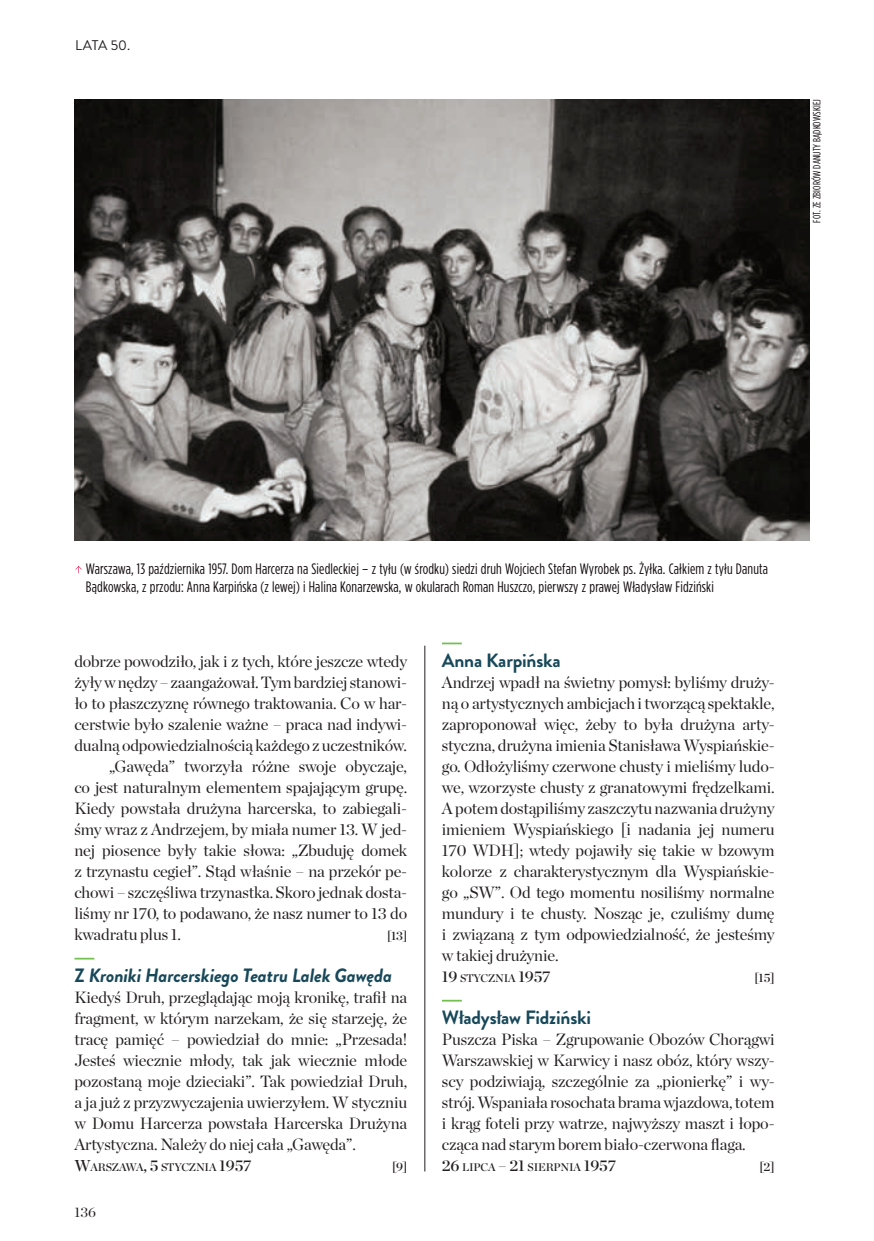
<style>
.page{position:relative;width:874px;height:1241px;background:#fff}
.page>*{position:absolute;margin:0;border:0;box-sizing:border-box;transform-origin:0 0}
.DATA-MIEJSCE_NAD{font:italic 700 19.25px "Brandon Grotesque";letter-spacing:-.01em;color:#174859}
.DATA-MIEJSCE_NAD-2{font:700 19.25px "Brandon Grotesque";letter-spacing:-.01em;color:#174859}
.txt_szeryf{font:16.28px/21px "Chronicle Display";letter-spacing:-.01em;color:#231f20;text-align:justify}
.txt_szeryf_wcięcie{font:16.28px/21px "Chronicle Display";letter-spacing:-.01em;color:#231f20;text-align:justify}
.fotopodpis{font:15.05px/18px "Gotham Condensed";letter-spacing:.01em;color:#110a0c}
.t1{font:14px "Brandon Grotesque";letter-spacing:-.01em;color:#231f20}
.t2{font:14px "Chronicle Display";color:#231f20}
.data_pod{font:12.25px "Chronicle Display Semi";color:#231f20}
.txt_szeryf_wcięcie-2{font:12.25px "Chronicle Display Semi";color:#231f20}
.data_pod-2{font:11.03px "Chronicle Display Semi";letter-spacing:-.015em;color:#231f20}
.fotocredit{font:10.5px "Gotham Condensed";letter-spacing:.01em;color:#110a0c}
.s1{font-style:normal}
.s2{font-size:15.75px}
</style>
<div class="page">
<hr style="left:74px;top:957px;width:20px;height:2px;background:#72c050">
<hr style="left:441px;top:642px;width:20px;height:2px;background:#72c050">
<hr style="left:441px;top:999px;width:20px;height:2px;background:#72c050">
<img style="left:74px;top:99px;width:735px;height:441px">
<svg style="left:75px;top:566px;width:7px;height:7px"></svg>
<hr style="left:424px;top:645px;width:1px;height:526px;background:#231f20">
<p class="t1" style="left:75px;top:35px;width:57px">LATA 50.</p>
<p class="fotocredit" style="left:810px;top:222px;width:125px;rotate:-90deg">FOT. ZE ZBIORÓW DANUTY BĄDKOWSKIEJ</p>
<p class="fotopodpis" style="left:86px;top:559px;width:683px">Warszawa, 13 października 1957. Dom Harcerza na Siedleckiej – z tyłu (w środku) siedzi druh Wojciech Stefan Wyrobek ps. Żyłka. Całkiem z tyłu Danuta<br>Bądkowska, z przodu: Anna Karpińska (z lewej) i Halina Konarzewska, w okularach Roman Huszczo, pierwszy z prawej Władysław Fidziński</p>
<p class="txt_szeryf_wcięcie" style="left:74px;top:649px;width:334px">dobrze powodziło, jak i z tych, które jeszcze wtedy żyły w nędzy – zaangażował. Tym bardziej stanowi&shy;ło to płaszczyznę równego traktowania. Co w har&shy;cerstwie było szalenie ważne – praca nad indywi&shy;dualną odpowiedzialnością każdego z uczestników.</p>
<p class="txt_szeryf_wcięcie" style="left:74px;top:754px;width:334px;text-indent:35px">„Gawęda” tworzyła różne swoje obyczaje, co jest naturalnym elementem spajającym grupę.<br>Kiedy powstała drużyna harcerska, to zabiegali&shy;śmy wraz z Andrzejem, by miała numer 13. W jed&shy;nej piosence były takie słowa: „Zbuduję domek z trzynastu cegieł”. Stąd właśnie – na przekór pe&shy;chowi – szczęśliwa trzynastka. Skoro jednak dosta&shy;liśmy nr 170, to podawano, że nasz numer to 13 do kwadratu plus 1.</p>
<p class="txt_szeryf_wcięcie-2" style="left:387px;top:925px;width:22px">[13]</p>
<p class="DATA-MIEJSCE_NAD" style="left:74px;top:961px;width:319px"><span class="s1">Z</span> Kroniki Harcerskiego Teatru Lalek Gawęda</p>
<p class="txt_szeryf" style="left:74px;top:985px;width:334px">Kiedyś Druh, przeglądając moją kronikę, trafił na fragment, w którym narzekam, że się starzeję, że tracę pamięć – powiedział do mnie: „Przesada!<br>Jesteś wiecznie młody, tak jak wiecznie młode pozostaną moje dzieciaki”. Tak powiedział Druh, a ja już z przyzwyczajenia uwierzyłem. W styczniu w Domu Harcerza powstała Harcerska Drużyna Artystyczna. Należy do niej cała „Gawęda”.</p>
<p class="data_pod-2" style="left:74px;top:1158px;width:178px"><span class="s2">W</span>ARSZAWA<span class="s2">, 5</span> STYCZNIA <span class="s2">1957</span></p>
<p class="data_pod" style="left:392px;top:1156px;width:17px">[9]</p>
<p class="t2" style="left:74px;top:1201px;width:23px">136</p>
<p class="DATA-MIEJSCE_NAD-2" style="left:441px;top:646px;width:120px">Anna Karpińska</p>
<p class="txt_szeryf" style="left:441px;top:670px;width:334px">Andrzej wpadł na świetny pomysł: byliśmy druży&shy;ną o artystycznych ambicjach i tworzącą spektakle, zaproponował więc, żeby to była drużyna arty&shy;styczna, drużyna imienia Stanisława Wyspiańskie&shy;go. Odłożyliśmy czerwone chusty i mieliśmy ludo&shy;we, wzorzyste chusty z granatowymi frędzelkami.<br>A potem dostąpiliśmy zaszczytu nazwania drużyny imieniem Wyspiańskiego [i nadania jej numeru 170 WDH]; wtedy pojawiły się takie w bzowym kolorze z charakterystycznym dla Wyspiańskie&shy;go „SW”. Od tego momentu nosiliśmy normalne mundury i te chusty. Nosząc je, czuliśmy dumę i związaną z tym odpowiedzialność, że jesteśmy w takiej drużynie.</p>
<p class="data_pod-2" style="left:441px;top:969px;width:110px"><span class="s2">19</span> STYCZNIA <span class="s2">1957</span></p>
<p class="data_pod" style="left:754px;top:967px;width:21px">[15]</p>
<p class="DATA-MIEJSCE_NAD-2" style="left:441px;top:1003px;width:150px">Władysław Fidziński</p>
<p class="txt_szeryf" style="left:441px;top:1027px;width:334px">Puszcza Piska – Zgrupowanie Obozów Chorągwi Warszawskiej w Karwicy i nasz obóz, który wszy&shy;scy podziwiają, szczególnie za „pionierkę” i wy&shy;strój. Wspaniała rosochata brama wjazdowa, totem i krąg foteli przy watrze, najwyższy maszt i łopo&shy;cząca nad starym borem biało-czerwona flaga.</p>
<p class="data_pod-2" style="left:441px;top:1158px;width:175px"><span class="s2">26</span> LIPCA <span class="s2">– 21</span> SIERPNIA <span class="s2">1957</span></p>
<p class="data_pod" style="left:759px;top:1156px;width:17px">[2]</p>
</div>
